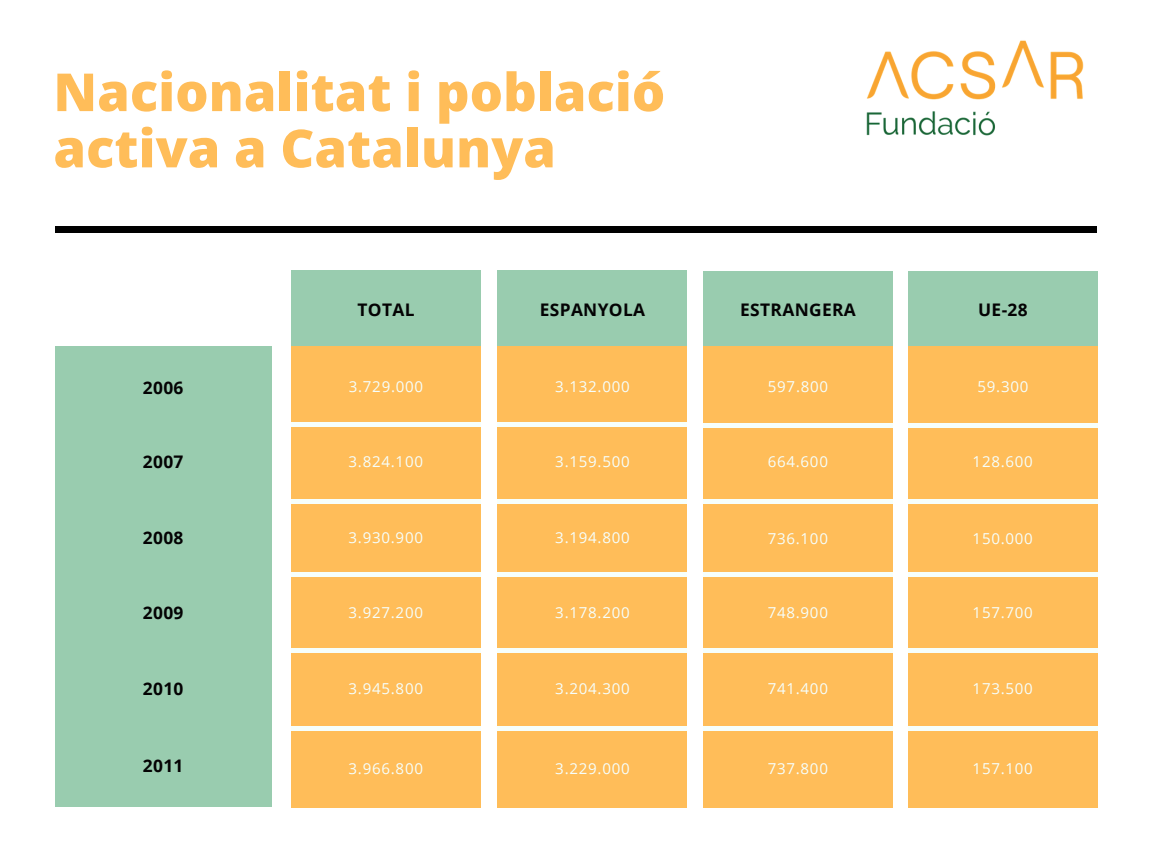
<style>
.page{position:relative;width:1152px;height:864px;background:#fff}
.page>*{position:absolute;margin:0;border:0;box-sizing:border-box;transform-origin:0 0}
.t1{font:800 52.5px/56.2px "Open Sans";color:#ffbd59}
.t2{font:700 17.4px "Open Sans";letter-spacing:.02em;color:#040304}
.t3{font:15.15px "Open Sans";letter-spacing:.05em;color:#f6fffc}
</style>
<div class="page">
<div style="left:908px;top:271px;width:190px;height:76px;background:#99ccaf"></div>
<div style="left:908px;top:346px;width:190px;height:462px;background:#ffbd59"></div>
<hr style="left:908px;top:423px;width:190px;height:4px;background:#f6fffc">
<hr style="left:908px;top:500px;width:190px;height:4px;background:#f6fffc">
<hr style="left:908px;top:573px;width:190px;height:4px;background:#f6fffc">
<div style="left:908px;top:648px;width:189px;height:5px;background:#f6fffc"></div>
<hr style="left:908px;top:727px;width:189px;height:4px;background:#f6fffc">
<div style="left:497px;top:270px;width:190px;height:77px;background:#99ccaf"></div>
<div style="left:497px;top:346px;width:189px;height:462px;background:#ffbd59"></div>
<div style="left:497px;top:422px;width:189px;height:5px;background:#f6fffc"></div>
<hr style="left:497px;top:499px;width:189px;height:4px;background:#f6fffc">
<div style="left:497px;top:572px;width:189px;height:5px;background:#f6fffc"></div>
<hr style="left:497px;top:648px;width:189px;height:4px;background:#f6fffc">
<hr style="left:497px;top:726px;width:189px;height:4px;background:#f6fffc">
<div style="left:703px;top:271px;width:189px;height:76px;background:#99ccaf"></div>
<div style="left:703px;top:346px;width:189px;height:462px;background:#ffbd59"></div>
<hr style="left:703px;top:423px;width:189px;height:4px;background:#f6fffc">
<hr style="left:703px;top:500px;width:189px;height:4px;background:#f6fffc">
<hr style="left:703px;top:573px;width:189px;height:4px;background:#f6fffc">
<div style="left:703px;top:648px;width:189px;height:5px;background:#f6fffc"></div>
<hr style="left:703px;top:727px;width:189px;height:4px;background:#f6fffc">
<div style="left:292px;top:270px;width:189px;height:77px;background:#99ccaf"></div>
<div style="left:292px;top:346px;width:189px;height:462px;background:#ffbd59"></div>
<div style="left:292px;top:422px;width:189px;height:5px;background:#f6fffc"></div>
<hr style="left:292px;top:499px;width:189px;height:4px;background:#f6fffc">
<div style="left:292px;top:572px;width:189px;height:5px;background:#f6fffc"></div>
<hr style="left:291px;top:648px;width:189px;height:4px;background:#f6fffc">
<hr style="left:291px;top:726px;width:189px;height:4px;background:#f6fffc">
<div style="left:56px;top:226px;width:1041px;height:6px;background:#000"></div>
<div style="left:55px;top:346px;width:217px;height:461px;background:#99ccaf"></div>
<img style="left:866px;top:40px;width:218px;height:96px">
<p class="t1" style="left:53px;top:63px;width:613px">Nacionalitat i població activa a Catalunya</p>
<p class="t2" style="left:358px;top:297px;width:58px">TOTAL</p>
<p class="t2" style="left:540px;top:297px;width:107px">ESPANYOLA</p>
<p class="t2" style="left:740px;top:297px;width:117px">ESTRANGERA</p>
<p class="t2" style="left:978px;top:297px;width:51px">UE-28</p>
<p class="t2" style="left:143px;top:375px;width:42px">2006</p>
<p class="t3" style="left:349px;top:376px;width:76px">3.729.000</p>
<p class="t3" style="left:555px;top:376px;width:76px">3.132.000</p>
<p class="t3" style="left:768px;top:375px;width:62px">597.800</p>
<p class="t3" style="left:978px;top:375px;width:52px">59.300</p>
<p class="t2" style="left:143px;top:449px;width:42px">2007</p>
<p class="t3" style="left:349px;top:451px;width:76px">3.824.100</p>
<p class="t3" style="left:555px;top:451px;width:76px">3.159.500</p>
<p class="t3" style="left:768px;top:451px;width:62px">664.600</p>
<p class="t3" style="left:973px;top:451px;width:62px">128.600</p>
<p class="t2" style="left:143px;top:526px;width:42px">2008</p>
<p class="t3" style="left:349px;top:527px;width:76px">3.930.900</p>
<p class="t3" style="left:555px;top:527px;width:76px">3.194.800</p>
<p class="t3" style="left:768px;top:528px;width:62px">736.100</p>
<p class="t3" style="left:973px;top:528px;width:62px">150.000</p>
<p class="t2" style="left:143px;top:600px;width:42px">2009</p>
<p class="t3" style="left:349px;top:601px;width:76px">3.927.200</p>
<p class="t3" style="left:555px;top:601px;width:76px">3.178.200</p>
<p class="t3" style="left:768px;top:601px;width:62px">748.900</p>
<p class="t3" style="left:973px;top:601px;width:62px">157.700</p>
<p class="t2" style="left:143px;top:677px;width:42px">2010</p>
<p class="t3" style="left:349px;top:678px;width:76px">3.945.800</p>
<p class="t3" style="left:555px;top:678px;width:76px">3.204.300</p>
<p class="t3" style="left:768px;top:678px;width:62px">741.400</p>
<p class="t3" style="left:973px;top:678px;width:62px">173.500</p>
<p class="t2" style="left:143px;top:754px;width:42px">2011</p>
<p class="t3" style="left:349px;top:758px;width:76px">3.966.800</p>
<p class="t3" style="left:555px;top:758px;width:76px">3.229.000</p>
<p class="t3" style="left:768px;top:758px;width:62px">737.800</p>
<p class="t3" style="left:973px;top:758px;width:62px">157.100</p>
</div>
